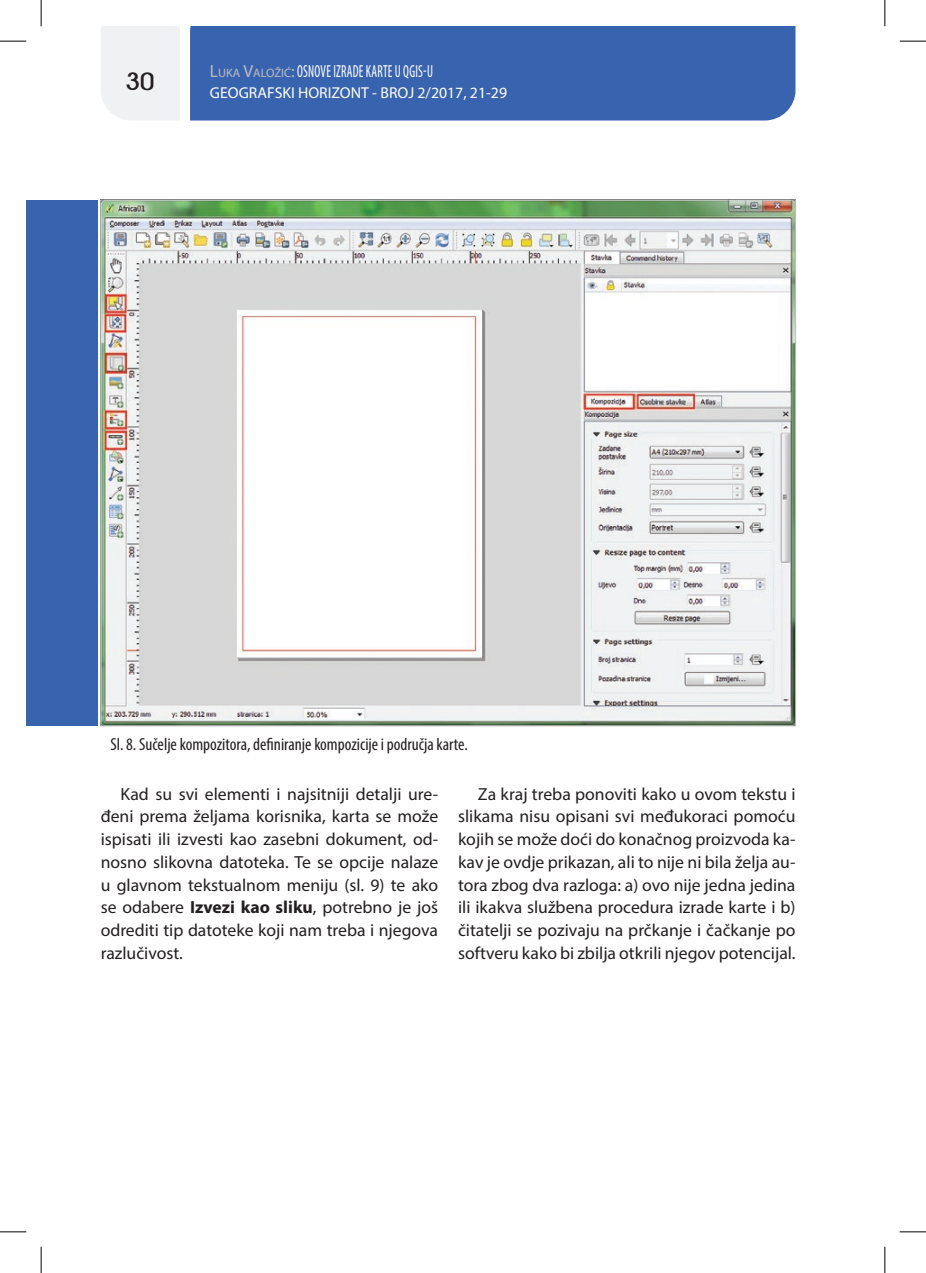
<style>
.page{position:relative;width:926px;height:1273px;background:#fff}
.page>*{position:absolute;margin:0;border:0;box-sizing:border-box;transform-origin:0 0}
.t1{font:700 26.25px "Avant Garde";color:#231f20}
.t2{font:17.5px/22.8px "Myriad Pro";color:#231f20;text-align:justify}
.t3{font:condensed 17.5px "Myriad Pro";color:#231f20}
.t4{font:condensed 17.5px "Myriad Pro";letter-spacing:.02em;color:#fff;scale:.75 1}
.t5{font:15.75px "Myriad Pro";color:#fff}
.s1{font-stretch:normal;color:#bcbdc0}
.s2{font-stretch:normal;font-size:12.25px;color:#bcbdc0}
.s3{font-weight:700}
</style>
<div class="page">
<div style="left:190px;top:26px;width:605px;height:95px;background:#3863af"></div>
<div style="left:101px;top:26px;width:79px;height:94px;background:#f0f1f2"></div>
<img style="left:103px;top:202px;width:690px;height:522px">
<div style="left:26px;top:200px;width:72px;height:526px;background:#3863af"></div>
<svg style="left:0;top:41px;width:26px;height:1px"></svg>
<svg style="left:899px;top:41px;width:27px;height:1px"></svg>
<svg style="left:0;top:1231px;width:26px;height:1px"></svg>
<svg style="left:899px;top:1231px;width:27px;height:1px"></svg>
<svg style="left:41px;top:0;width:1px;height:26px"></svg>
<svg style="left:41px;top:1247px;width:1px;height:26px"></svg>
<svg style="left:884px;top:0;width:1px;height:26px"></svg>
<svg style="left:884px;top:1247px;width:1px;height:26px"></svg>
<h1 class="t1" style="left:126px;top:71px;width:30px">30</h1>
<p class="t4" style="left:210px;top:60px;width:299px"><span class="s1">L</span><span class="s2">UKA</span> <span class="s1">V</span><span class="s2">ALOŽIĆ</span><span class="s1">:</span>OSNOVE IZRADE KARTE U QGIS-U</p>
<p class="t5" style="left:210px;top:83px;width:299px">GEOGRAFSKI HORIZONT - BROJ 2/2017, 21-29</p>
<p class="t3" style="left:111px;top:734px;width:359px">Sl. 8. Sučelje kompozitora, definiranje kompozicije i područja karte.</p>
<p class="t2" style="left:101px;top:782px;width:339px;text-indent:20px">Kad su svi elementi i najsitniji detalji ure&shy;đeni prema željama korisnika, karta se može ispisati ili izvesti kao zasebni dokument, od&shy;nosno slikovna datoteka. Te se opcije nalaze u glavnom tekstualnom meniju (sl. 9) te ako se odabere <span class="s3">Izvezi kao sliku</span>, potrebno je još odrediti tip datoteke koji nam treba i njegova razlučivost.</p>
<p class="t2" style="left:458px;top:782px;width:339px;text-indent:20px">Za kraj treba ponoviti kako u ovom tekstu i slikama nisu opisani svi međukoraci pomoću kojih se može doći do konačnog proizvoda ka&shy;kav je ovdje prikazan, ali to nije ni bila želja au&shy;tora zbog dva razloga: a) ovo nije jedna jedina ili ikakva službena procedura izrade karte i b) čitatelji se pozivaju na prčkanje i čačkanje po softveru kako bi zbilja otkrili njegov potencijal.</p>
</div>
